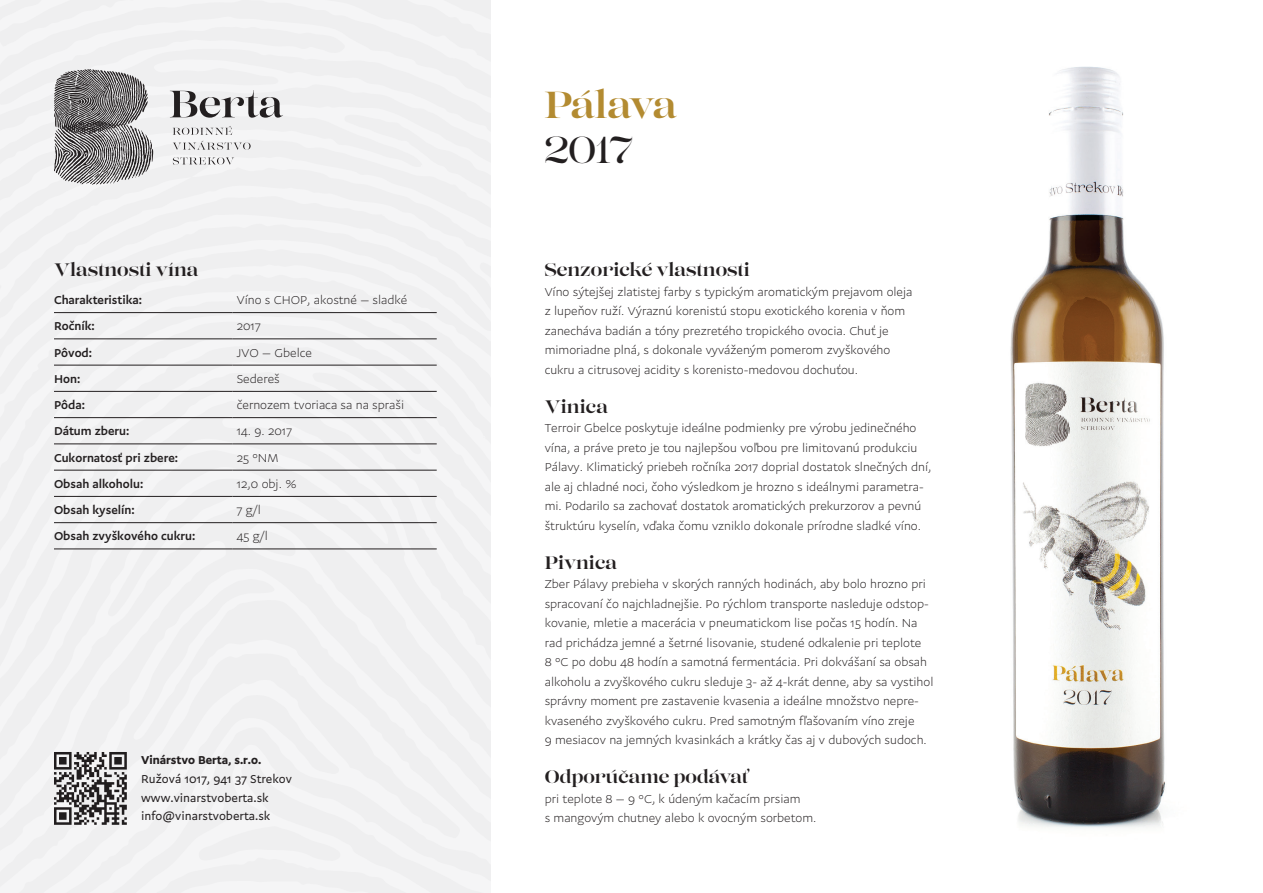
<style>
.page{position:relative;width:1263px;height:893px;background:#fff}
.page>*{position:absolute;margin:0;border:0;box-sizing:border-box;transform-origin:0 0}
.t1{font:37.5px "Lust Pro No 4";letter-spacing:-.05em;color:#b38b31}
.t2{font:37.5px "Lust Pro No 3";color:#231f20}
.t3{font:18px "Lust Pro No 4";color:#231f20}
.t4{font:300 13.5px/19.5px "Doko Sans";color:#231f20}
.t5{font:500 13.5px "Doko Sans";color:#231f20}
.t6{font:13.5px/18.8px "Doko Sans";color:#231f20}
.t7{font:700 13.5px "Doko Sans";color:#231f20}
</style>
<div class="page">
<div style="left:0;top:724px;width:461px;height:169px;background:#efeff0"></div>
<div style="left:78px;top:727px;width:413px;height:25px;background:#efeff0"></div>
<div style="left:0;top:599px;width:491px;height:125px;background:#efeff0"></div>
<div style="left:0;top:454px;width:491px;height:145px;background:#efeff0"></div>
<div style="left:0;top:0;width:491px;height:454px;background:#efeff0"></div>
<img style="left:103px;top:120px;width:12px;height:28px">
<img style="left:116px;top:124px;width:13px;height:58px">
<img style="left:71px;top:124px;width:32px;height:50px">
<img style="left:78px;top:120px;width:33px;height:12px">
<hr style="left:54px;top:312px;width:179px;height:1px;background:#231f20">
<hr style="left:233px;top:312px;width:204px;height:1px;background:#231f20">
<hr style="left:54px;top:338px;width:179px;height:1px;background:#231f20">
<hr style="left:233px;top:338px;width:204px;height:1px;background:#231f20">
<hr style="left:54px;top:365px;width:179px;height:1px;background:#231f20">
<hr style="left:233px;top:365px;width:204px;height:1px;background:#231f20">
<hr style="left:54px;top:391px;width:179px;height:1px;background:#231f20">
<hr style="left:233px;top:391px;width:204px;height:1px;background:#231f20">
<hr style="left:54px;top:417px;width:179px;height:1px;background:#231f20">
<hr style="left:233px;top:417px;width:204px;height:1px;background:#231f20">
<hr style="left:54px;top:443px;width:179px;height:1px;background:#231f20">
<hr style="left:233px;top:443px;width:204px;height:1px;background:#231f20">
<hr style="left:54px;top:470px;width:179px;height:1px;background:#231f20">
<hr style="left:233px;top:470px;width:204px;height:1px;background:#231f20">
<hr style="left:54px;top:496px;width:179px;height:1px;background:#231f20">
<hr style="left:233px;top:496px;width:204px;height:1px;background:#231f20">
<hr style="left:54px;top:522px;width:179px;height:1px;background:#231f20">
<hr style="left:233px;top:522px;width:204px;height:1px;background:#231f20">
<hr style="left:54px;top:549px;width:179px;height:1px;background:#231f20">
<hr style="left:233px;top:549px;width:204px;height:1px;background:#231f20">
<div style="left:54px;top:752px;width:437px;height:141px;background:#efeff0"></div>
<img style="left:1010px;top:66px;width:155px;height:762px">
<h2 class="t3" style="left:54px;top:259px;width:146px">Vlastnosti vína</h2>
<p class="t5" style="left:54px;top:292px;width:90px">Charakteristika:</p>
<p class="t4" style="left:237px;top:290px;width:172px">Víno s CHOP, akostné – sladké</p>
<p class="t5" style="left:54px;top:318px;width:42px">Ročník:</p>
<p class="t4" style="left:237px;top:317px;width:25px">2017</p>
<p class="t5" style="left:54px;top:344px;width:40px">Pôvod:</p>
<p class="t4" style="left:237px;top:343px;width:77px">JVO – Gbelce</p>
<p class="t5" style="left:54px;top:370px;width:28px">Hon:</p>
<p class="t4" style="left:237px;top:369px;width:44px">Sedereš</p>
<p class="t5" style="left:54px;top:397px;width:32px">Pôda:</p>
<p class="t4" style="left:237px;top:395px;width:169px">černozem tvoriaca sa na spraši</p>
<p class="t5" style="left:54px;top:423px;width:77px">Dátum zberu:</p>
<p class="t4" style="left:237px;top:422px;width:57px">14. 9. 2017</p>
<p class="t5" style="left:54px;top:449px;width:126px">Cukornatosť pri zbere:</p>
<p class="t4" style="left:237px;top:448px;width:43px">25 °NM</p>
<p class="t5" style="left:54px;top:476px;width:91px">Obsah alkoholu:</p>
<p class="t4" style="left:237px;top:474px;width:61px">12,0 obj. %</p>
<p class="t5" style="left:54px;top:502px;width:82px">Obsah kyselín:</p>
<p class="t4" style="left:237px;top:500px;width:26px">7 g/l</p>
<p class="t5" style="left:54px;top:528px;width:143px">Obsah zvyškového cukru:</p>
<p class="t4" style="left:237px;top:527px;width:33px">45 g/l</p>
<p class="t7" style="left:141px;top:752px;width:122px">Vinárstvo Berta, s.r.o.</p>
<p class="t6" style="left:141px;top:769px;width:152px">Ružová 1017, 941 37 Strekov www.vinarstvoberta.sk info@vinarstvoberta.sk</p>
<h1 class="t1" style="left:545px;top:82px;width:134px">Pálava</h1>
<h1 class="t2" style="left:545px;top:127px;width:90px">2017</h1>
<h2 class="t3" style="left:545px;top:259px;width:207px">Senzorické vlastnosti</h2>
<p class="t4" style="left:545px;top:282px;width:369px">Víno sýtejšej zlatistej farby s typickým aromatickým prejavom oleja z lupeňov ruží. Výraznú korenistú stopu exotického korenia v ňom zanecháva badián a tóny prezretého tropického ovocia. Chuť je mimoriadne plná, s dokonale vyváženým pomerom zvyškového cukru a citrusovej acidity s korenisto-medovou dochuťou.</p>
<h2 class="t3" style="left:545px;top:396px;width:65px">Vinica</h2>
<p class="t4" style="left:545px;top:418px;width:388px">Terroir Gbelce poskytuje ideálne podmienky pre výrobu jedinečného vína, a práve preto je tou najlepšou voľbou pre limitovanú produkciu Pálavy. Klimatický priebeh ročníka 2017 doprial dostatok slnečných dní, ale aj chladné noci, čoho výsledkom je hrozno s ideálnymi parametra&shy;mi. Podarilo sa zachovať dostatok aromatických prekurzorov a pevnú štruktúru kyselín, vďaka čomu vzniklo dokonale prírodne sladké víno.</p>
<h2 class="t3" style="left:545px;top:552px;width:74px">Pivnica</h2>
<p class="t4" style="left:545px;top:574px;width:390px">Zber Pálavy prebieha v skorých ranných hodinách, aby bolo hrozno pri spracovaní čo najchladnejšie. Po rýchlom transporte nasleduje odstop&shy;kovanie, mletie a macerácia v pneumatickom lise počas 15 hodín. Na rad prichádza jemné a šetrné lisovanie, studené odkalenie pri teplote<br>8 °C po dobu 48 hodín a samotná fermentácia. Pri dokvášaní sa obsah alkoholu a zvyškového cukru sleduje 3- až 4-krát denne, aby sa vystihol správny moment pre zastavenie kvasenia a ideálne množstvo nepre&shy;kvaseného zvyškového cukru. Pred samotným fľašovaním víno zreje<br>9 mesiacov na jemných kvasinkách a krátky čas aj v dubových sudoch.</p>
<h2 class="t3" style="left:545px;top:766px;width:205px">Odporúčame podávať</h2>
<p class="t4" style="left:545px;top:789px;width:273px">pri teplote 8 – 9 °C, k údeným kačacím prsiam<br>s mangovým chutney alebo k ovocným sorbetom.</p>
</div>
